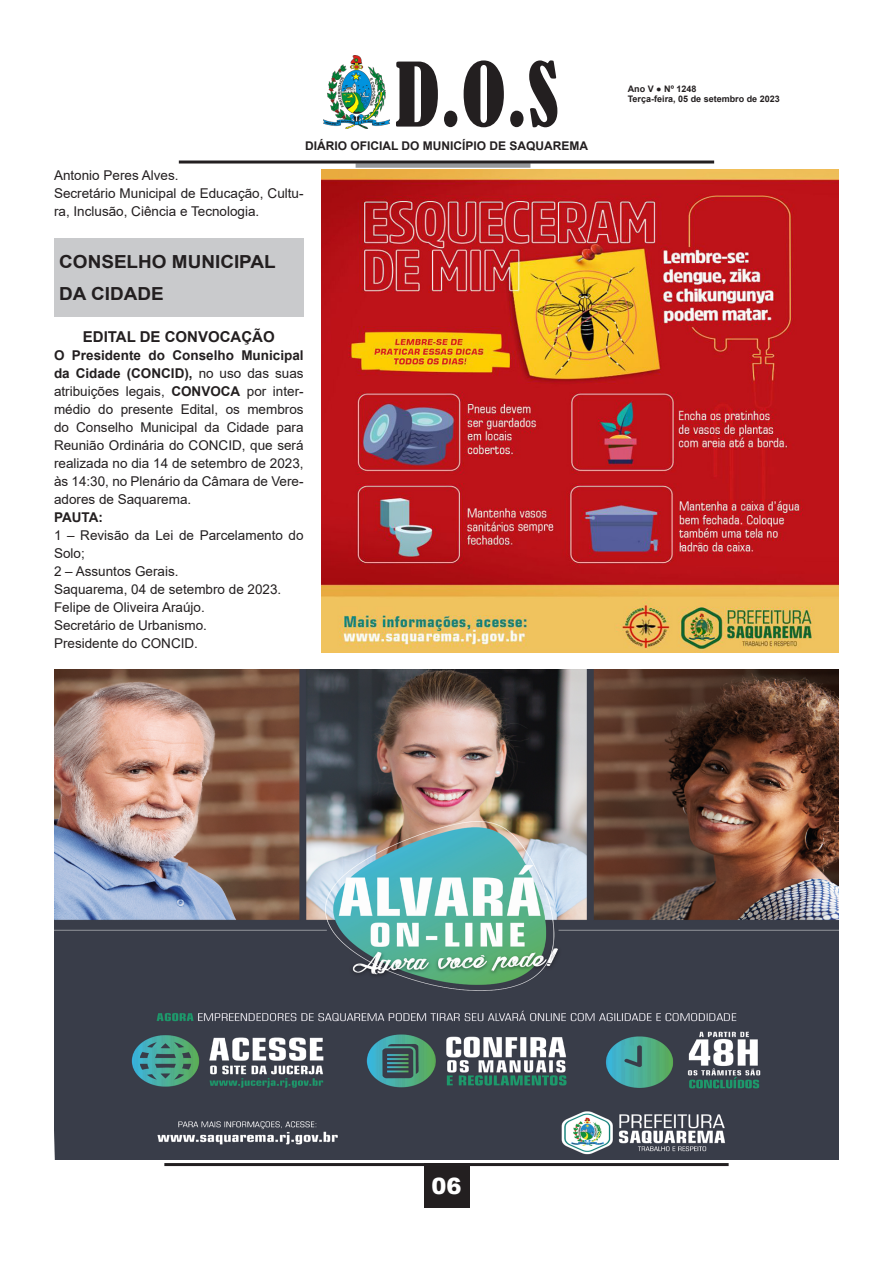
<style>
.page{position:relative;width:893px;height:1263px;background:#fff}
.page>*{position:absolute;margin:0;border:0;box-sizing:border-box;transform-origin:0 0}
.t1{font:condensed 82.5px "Bernard";color:#231f20}
.t2{font:900 22.5px "Arial";color:#fff}
.t3{font:700 18px "Arial";color:#231f20;scale:1.05 1}
.t4{font:700 15px "Arial";color:#231f20}
.t5{font:13.5px/18px "Arial";color:#231f20}
.t6{font:700 13.5px "Arial";letter-spacing:-.035em;color:#231f20}
.t7{font:700 12px "Arial";color:#231f20}
.t8{font:700 9px/10.8px "Arial";color:#231f20}
.s1{font-weight:700}
</style>
<div class="page">
<hr style="left:164px;top:1163px;width:565px;height:3px;background:#231f20">
<div style="left:424px;top:1163px;width:45px;height:45px;background:#231f20"></div>
<img style="left:324px;top:55px;width:65px;height:73px">
<div style="left:356px;top:163px;width:174px;height:5px;background:#97999c"></div>
<hr style="left:179px;top:161px;width:535px;height:3px;background:#231f20">
<div style="left:54px;top:238px;width:250px;height:79px;background:#c9cacc"></div>
<img style="left:54px;top:669px;width:785px;height:491px">
<img style="left:322px;top:169px;width:517px;height:483px">
<h1 class="t1" style="left:395px;top:47px;width:165px">D.O.S</h1>
<p class="t7" style="left:305px;top:137px;width:285px">DIÁRIO OFICIAL DO MUNICÍPIO DE SAQUAREMA</p>
<p class="t5" style="left:54px;top:166px;width:126px">Antonio Peres Alves.</p>
<p class="t5" style="left:54px;top:184px;width:251px">Secretário Municipal de Educação, Cultu&shy;ra, Inclusão, Ciência e Tecnologia.</p>
<p class="t3" style="left:59px;top:249px;width:208px">CONSELHO MUNICIPAL</p>
<p class="t3" style="left:59px;top:281px;width:101px">DA CIDADE</p>
<p class="t4" style="left:83px;top:326px;width:193px">EDITAL DE CONVOCAÇÃO</p>
<p class="t5" style="left:54px;top:346px;width:251px;text-align:justify"><span class="s1">O Presidente do Conselho Municipal da Cidade (CONCID),</span> no uso das suas atribuições legais, <span class="s1">CONVOCA</span> por inter&shy;médio do presente Edital, os membros do Conselho Municipal da Cidade para Reunião Ordinária do CONCID, que será realizada no dia 14 de setembro de 2023, às 14:30, no Plenário da Câmara de Vere&shy;adores de Saquarema.</p>
<p class="t6" style="left:54px;top:508px;width:50px">PAUTA:</p>
<p class="t5" style="left:54px;top:526px;width:251px">1 – Revisão da Lei de Parcelamento do<br>Solo;</p>
<p class="t5" style="left:54px;top:562px;width:126px">2 – Assuntos Gerais.</p>
<p class="t5" style="left:54px;top:580px;width:229px">Saquarema, 04 de setembro de 2023.</p>
<p class="t5" style="left:54px;top:598px;width:152px">Felipe de Oliveira Araújo.</p>
<p class="t5" style="left:54px;top:616px;width:155px">Secretário de Urbanismo.</p>
<p class="t5" style="left:54px;top:634px;width:146px">Presidente do CONCID.</p>
<p class="t8" style="left:628px;top:83px;width:153px">Ano V ● Nº 1248<br>Terça-feira, 05 de setembro de 2023</p>
<h2 class="t2" style="left:431px;top:1170px;width:32px">06</h2>
</div>
